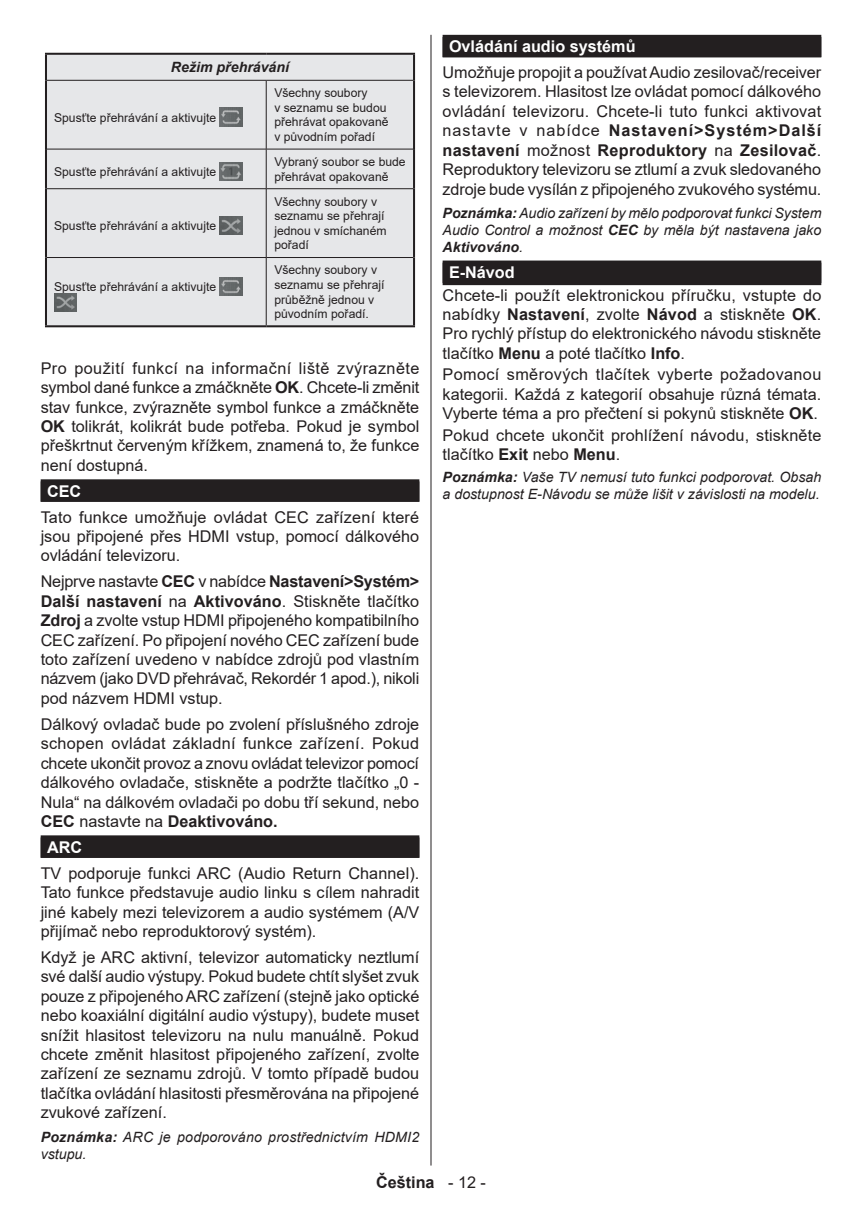
<style>
.page{position:relative;width:862px;height:1212px;background:#fff}
.page>*{position:absolute;margin:0;border:0;box-sizing:border-box;transform-origin:0 0}
.t1{font:16.2px/19.3px "Arial";color:#231f20;text-align:justify}
.t2{font:700 16.2px "Arial";color:#fff}
.t3{font:700 16.2px "Arial";color:#231f20}
.t4{font:italic 14.17px/17.1px "Arial";color:#231f20}
.t5{font:italic 700 14.17px "Arial";color:#231f20}
.t6{font:12.15px/14.6px "Arial";color:#231f20}
.s1{font-weight:700}
.s2{font-weight:400}
</style>
<div class="page">
<hr style="left:430px;top:35px;width:1px;height:1130px;background:#231f20">
<div style="left:41px;top:479px;width:378px;height:23px;background:#231f20"></div>
<div style="left:41px;top:835px;width:378px;height:23px;background:#231f20"></div>
<div style="left:47px;top:55px;width:366px;height:270px;background:#e6e7e9"></div>
<hr style="left:45px;top:53px;width:221px;height:2px;background:#231f20">
<hr style="left:45px;top:55px;width:2px;height:25px;background:#231f20">
<hr style="left:266px;top:53px;width:149px;height:2px;background:#231f20">
<hr style="left:413px;top:55px;width:2px;height:25px;background:#231f20">
<hr style="left:45px;top:80px;width:2px;height:69px;background:#231f20">
<hr style="left:413px;top:80px;width:2px;height:69px;background:#231f20">
<hr style="left:45px;top:149px;width:2px;height:40px;background:#231f20">
<hr style="left:413px;top:149px;width:2px;height:40px;background:#231f20">
<hr style="left:45px;top:189px;width:2px;height:68px;background:#231f20">
<hr style="left:413px;top:189px;width:2px;height:68px;background:#231f20">
<hr style="left:45px;top:257px;width:2px;height:68px;background:#231f20">
<hr style="left:413px;top:257px;width:2px;height:68px;background:#231f20">
<hr style="left:45px;top:325px;width:221px;height:2px;background:#231f20">
<hr style="left:266px;top:325px;width:149px;height:2px;background:#231f20">
<hr style="left:47px;top:80px;width:219px;height:1px;background:#231f20">
<hr style="left:266px;top:80px;width:147px;height:1px;background:#231f20">
<hr style="left:266px;top:81px;width:1px;height:68px;background:#231f20">
<hr style="left:47px;top:149px;width:219px;height:1px;background:#231f20">
<hr style="left:266px;top:149px;width:147px;height:1px;background:#231f20">
<hr style="left:266px;top:149px;width:1px;height:39px;background:#231f20">
<hr style="left:47px;top:188px;width:219px;height:1px;background:#231f20">
<hr style="left:266px;top:188px;width:147px;height:1px;background:#231f20">
<hr style="left:266px;top:189px;width:1px;height:68px;background:#231f20">
<hr style="left:47px;top:257px;width:219px;height:1px;background:#231f20">
<hr style="left:266px;top:257px;width:147px;height:1px;background:#231f20">
<hr style="left:266px;top:258px;width:1px;height:67px;background:#231f20">
<img style="left:219px;top:108px;width:23px;height:18px">
<img style="left:219px;top:162px;width:23px;height:18px">
<img style="left:219px;top:216px;width:23px;height:19px">
<img style="left:219px;top:277px;width:23px;height:18px">
<img style="left:54px;top:293px;width:23px;height:19px">
<div style="left:442px;top:35px;width:378px;height:22px;background:#231f20"></div>
<div style="left:442px;top:261px;width:378px;height:22px;background:#231f20"></div>
<div style="left:442px;top:263px;width:378px;height:22px;background:#231f20"></div>
<p class="t5" style="left:171px;top:58px;width:120px">Režim přehrávání</p>
<p class="t6" style="left:54px;top:110px;width:163px">Spusťte přehrávání a aktivujte</p>
<p class="t6" style="left:274px;top:86px;width:116px">Všechny soubory<br>v seznamu se budou přehrávat opakovaně v původním pořadí</p>
<p class="t6" style="left:54px;top:164px;width:163px">Spusťte přehrávání a aktivujte</p>
<p class="t6" style="left:274px;top:154px;width:133px">Vybraný soubor se bude přehrávat opakovaně</p>
<p class="t6" style="left:54px;top:218px;width:163px">Spusťte přehrávání a aktivujte</p>
<p class="t6" style="left:274px;top:194px;width:114px">Všechny soubory v seznamu se přehrají jednou v smíchaném pořadí</p>
<p class="t6" style="left:54px;top:279px;width:163px">Spusťte přehrávání a aktivujte</p>
<p class="t6" style="left:274px;top:263px;width:112px">Všechny soubory v seznamu se přehrají průběžně jednou v původním pořadí.</p>
<p class="t1" style="left:41px;top:358px;width:380px">Pro použití funkcí na informační liště zvýrazněte symbol dané funkce a zmáčkněte <span class="s1">OK</span>. Chcete-li změnit stav funkce, zvýrazněte symbol funkce a zmáčkněte <span class="s1">OK</span> tolikrát, kolikrát bude potřeba. Pokud je symbol přeškrtnut červeným křížkem, znamená to, že funkce není dostupná.</p>
<p class="t2" style="left:47px;top:480px;width:36px">CEC</p>
<p class="t1" style="left:41px;top:507px;width:380px">Tato funkce umožňuje ovládat CEC zařízení které jsou připojené přes HDMI vstup, pomocí dálkového ovládání televizoru.</p>
<p class="t1" style="left:41px;top:572px;width:380px">Nejprve nastavte <span class="s1">CEC</span> v nabídce <span class="s1">Nastavení&gt;Systém&gt; Další nastavení</span> na <span class="s1">Aktivováno</span>. Stiskněte tlačítko <span class="s1">Zdroj</span> a zvolte vstup HDMI připojeného kompatibilního CEC zařízení. Po připojení nového CEC zařízení bude toto zařízení uvedeno v nabídce zdrojů pod vlastním názvem (jako DVD přehrávač, Rekordér 1 apod.), nikoli pod názvem HDMI vstup.</p>
<p class="t1" style="left:41px;top:714px;width:380px">Dálkový ovladač bude po zvolení příslušného zdroje schopen ovládat základní funkce zařízení. Pokud chcete ukončit provoz a znovu ovládat televizor pomocí dálkového ovladače, stiskněte a podržte tlačítko „0 - Nula“ na dálkovém ovladači po dobu tří sekund, nebo <span class="s1">CEC</span> nastavte na <span class="s1">Deaktivováno.</span></p>
<p class="t2" style="left:47px;top:836px;width:37px">ARC</p>
<p class="t1" style="left:41px;top:863px;width:380px">TV podporuje funkci ARC (Audio Return Channel).<br>Tato funkce představuje audio linku s cílem nahradit jiné kabely mezi televizorem a audio systémem (A/V přijímač nebo reproduktorový systém).</p>
<p class="t1" style="left:41px;top:947px;width:380px">Když je ARC aktivní, televizor automaticky neztlumí své další audio výstupy. Pokud budete chtít slyšet zvuk pouze z připojeného ARC zařízení (stejně jako optické nebo koaxiální digitální audio výstupy), budete muset snížit hlasitost televizoru na nulu manuálně. Pokud chcete změnit hlasitost připojeného zařízení, zvolte zařízení ze seznamu zdrojů. V tomto případě budou tlačítka ovládání hlasitosti přesměrována na připojené zvukové zařízení.</p>
<p class="t4" style="left:41px;top:1128px;width:380px"><span class="s1">Poznámka:</span> ARC je podporováno prostřednictvím HDMI2 vstupu.</p>
<p class="t2" style="left:448px;top:35px;width:188px">Ovládání audio systémů</p>
<p class="t1" style="left:442px;top:63px;width:380px">Umožňuje propojit a používat Audio zesilovač/receiver s televizorem. Hlasitost lze ovládat pomocí dálkového ovládání televizoru. Chcete-li tuto funkci aktivovat nastavte v nabídce <span class="s1">Nastavení&gt;Systém&gt;Další nastavení</span> možnost <span class="s1">Reproduktory</span> na <span class="s1">Zesilovač</span>.<br>Reproduktory televizoru se ztlumí a zvuk sledovaného zdroje bude vysílán z připojeného zvukového systému.</p>
<p class="t4" style="left:442px;top:205px;width:380px;text-align:justify"><span class="s1">Poznámka:</span> Audio zařízení by mělo podporovat funkci System Audio Control a možnost <span class="s1">CEC</span> by měla být nastavena jako <span class="s1">Aktivováno</span>.</p>
<p class="t2" style="left:448px;top:261px;width:67px">E-Návod</p>
<p class="t1" style="left:442px;top:285px;width:380px">Chcete-li použít elektronickou příručku, vstupte do nabídky <span class="s1">Nastavení</span>, zvolte <span class="s1">Návod</span> a stiskněte <span class="s1">OK</span>.<br>Pro rychlý přístup do elektronického návodu stiskněte tlačítko <span class="s1">Menu</span> a poté tlačítko <span class="s1">Info</span>.</p>
<p class="t1" style="left:442px;top:365px;width:380px">Pomocí směrových tlačítek vyberte požadovanou kategorii. Každá z kategorií obsahuje různá témata.<br>Vyberte téma a pro přečtení si pokynů stiskněte <span class="s1">OK</span>.</p>
<p class="t1" style="left:442px;top:425px;width:380px">Pokud chcete ukončit prohlížení návodu, stiskněte tlačítko <span class="s1">Exit</span> nebo <span class="s1">Menu</span>.</p>
<p class="t4" style="left:442px;top:469px;width:380px"><span class="s1">Poznámka:</span> Vaše TV nemusí tuto funkci podporovat. Obsah a dostupnost E-Návodu se může lišit v závislosti na modelu.</p>
<p class="t3" style="left:376px;top:1171px;width:111px">Čeština <span class="s2">- 12 -</span></p>
</div>
